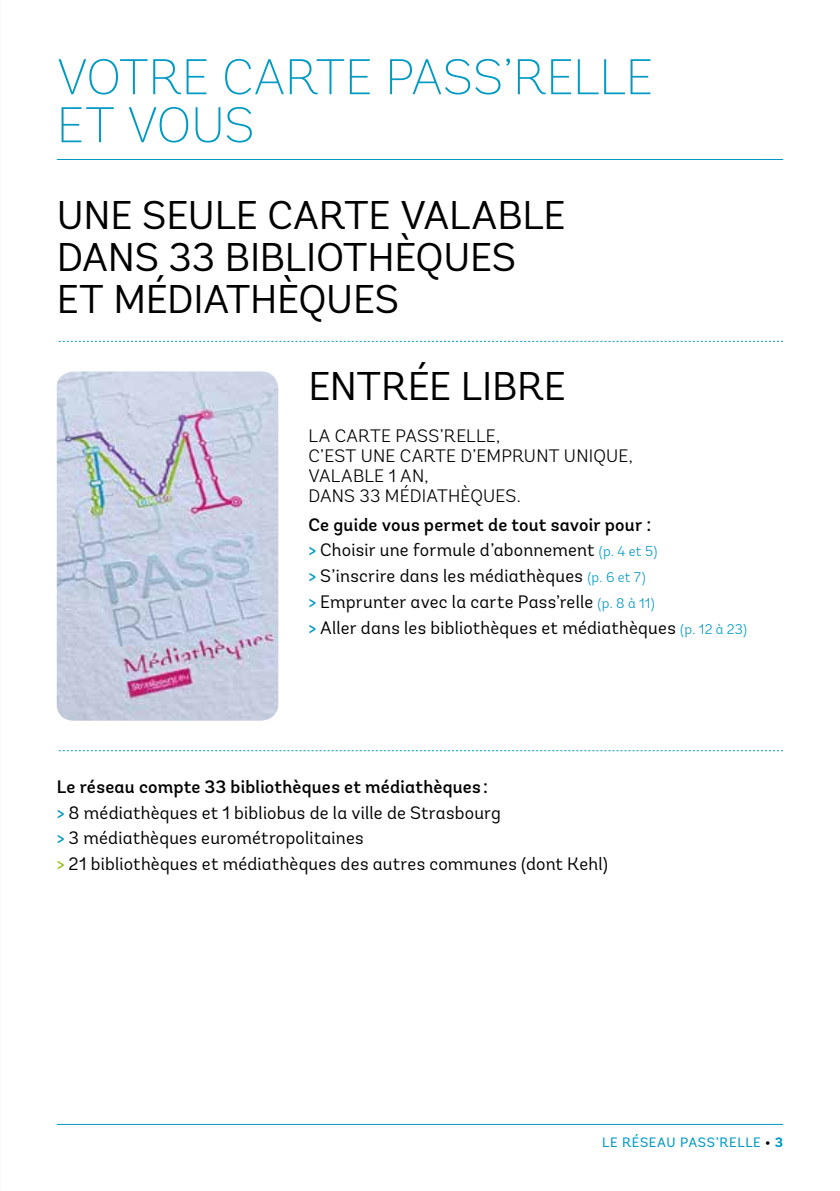
<style>
.page{position:relative;width:840px;height:1191px;background:#fff}
.page>*{position:absolute;margin:0;border:0;box-sizing:border-box;transform-origin:0 0}
.t1{font:200 50px/48px "Andes";color:#009ac4}
.t2{font:40px/42px "Andes";letter-spacing:-.005em;color:#000}
.t3{font:18px/25.6px "Andes";letter-spacing:.01em;color:#000}
.t4{font:300 18px/20px "Andes";letter-spacing:.01em;color:#000}
.t5{font:13.6px "Andes";letter-spacing:.05em;color:#009ac4}
.s1{font-weight:500}
.s2{font-weight:500;color:#009ac4}
.s3{font-weight:300;font-size:14px;color:#009ac4}
.s4{font-weight:500;color:#95c11f}
.s5{font-weight:700;color:#000}
.s6{font-weight:700}
</style>
<div class="page">
<hr style="left:57px;top:159px;width:725px;height:1px;background:#009ac4">
<hr style="left:57px;top:1124px;width:725px;height:1px;background:#009ac4">
<img style="left:57px;top:371px;width:221px;height:349px">
<svg style="left:59px;top:341px;width:723px;height:1px"></svg>
<svg style="left:59px;top:750px;width:723px;height:1px"></svg>
<h1 class="t1" style="left:57px;top:53px;width:598px">VOTRE CARTE PASS’RELLE<br>ET VOUS</h1>
<h2 class="t2" style="left:57px;top:194px;width:510px">UNE SEULE CARTE VALABLE<br>DANS 33 BIBLIOTHÈQUES<br>ET MÉDIATHÈQUES</h2>
<h2 class="t2" style="left:308px;top:365px;width:259px">ENTRÉE LIBRE</h2>
<p class="t4" style="left:308px;top:425px;width:326px">LA CARTE PASS’RELLE,<br>C’EST UNE CARTE D’EMPRUNT UNIQUE,<br>VALABLE 1 AN,<br>DANS 33 MÉDIATHÈQUES.</p>
<p class="t3" style="left:308px;top:512px;width:440px"><span class="s1">Ce guide vous permet de tout savoir pour :<br></span><span class="s2">&gt;</span> Choisir une formule d’abonnement <span class="s3">(p. 4 et 5)<br></span><span class="s2">&gt;</span> S’inscrire dans les médiathèques <span class="s3">(p. 6 et 7)<br></span><span class="s2">&gt;</span> Emprunter avec la carte Pass’relle <span class="s3">(p. 8 à 11)<br></span><span class="s2">&gt;</span> Aller dans les bibliothèques et médiathèques <span class="s3">(p. 12 à 23)</span></p>
<p class="t3" style="left:57px;top:774px;width:552px"><span class="s1">Le réseau compte 33 bibliothèques et médiathèques :<br></span><span class="s2">&gt;</span> 8 médiathèques et 1 bibliobus de la ville de Strasbourg<br><span class="s2">&gt;</span> 3 médiathèques eurométropolitaines<br><span class="s4">&gt;</span> 21 bibliothèques et médiathèques des autres communes (dont Kehl)</p>
<p class="t5" style="left:601px;top:1134px;width:182px">LE RÉSEAU PASS’RELLE <span class="s5">•</span> <span class="s6">3</span></p>
</div>
